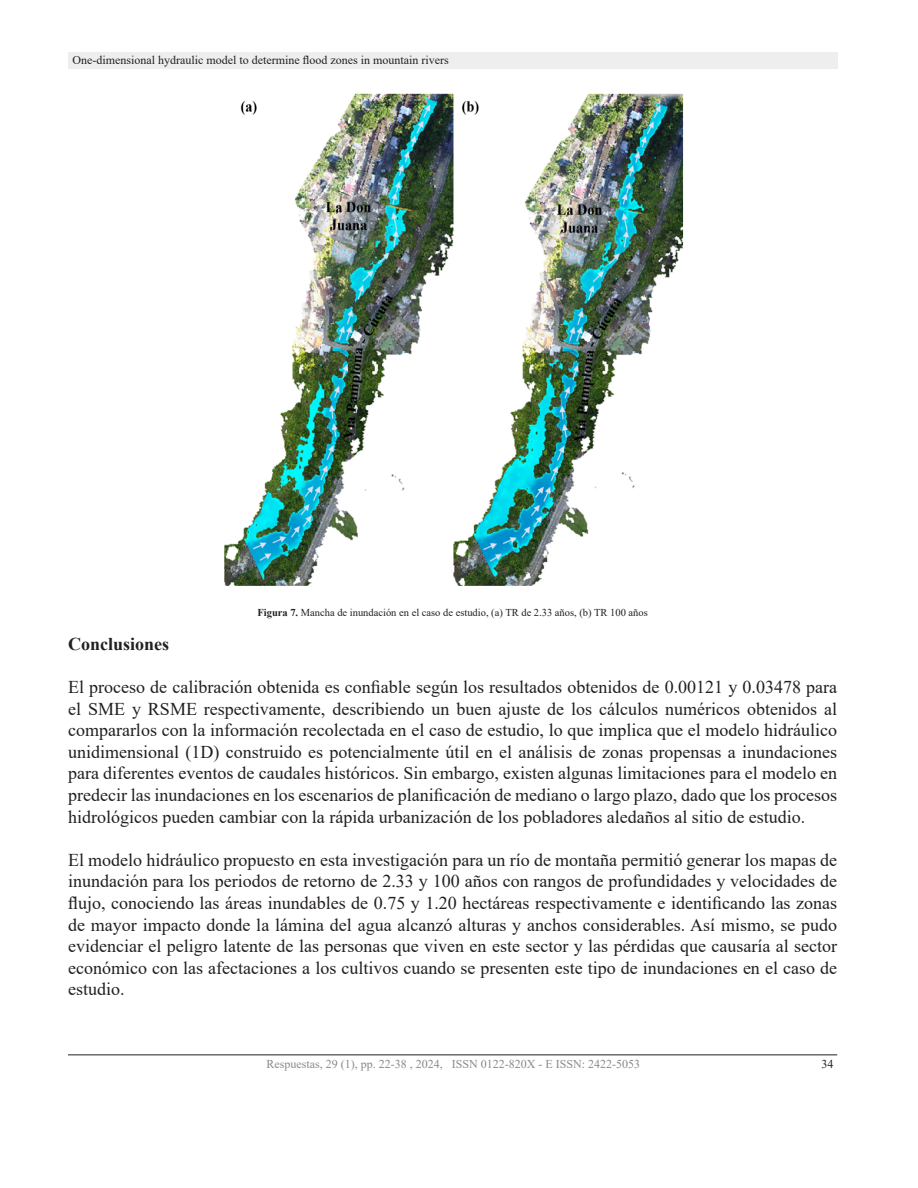
<style>
.page{position:relative;width:918px;height:1188px;background:#fff}
.page>*{position:absolute;margin:0;border:0;box-sizing:border-box;transform-origin:0 0}
.Cuerpo_de_texto{font:18px/21.6px "Times New Roman";color:#231f20;text-align:justify}
.Cuerpo_de_texto-2{font:700 18px "Times New Roman";color:#231f20}
.t1{font:12px "Times New Roman";color:#231f20}
.t2{font:12px "Times New Roman";color:#868a8b}
.Cuerpo_de_texto-3{font:10.5px "Times New Roman";color:#231f20}
.s1{font-weight:700}
</style>
<div class="page">
<div style="left:68px;top:52px;width:769px;height:17px;background:#eeeeef"></div>
<hr style="left:68px;top:1054px;width:769px;height:1px;background:#231f20">
<img style="left:224px;top:93px;width:460px;height:493px">
<p class="t1" style="left:73px;top:51px;width:378px">One-dimensional hydraulic model to determine flood zones in mountain rivers</p>
<p class="Cuerpo_de_texto-3" style="left:257px;top:605px;width:392px"><span class="s1">Figura 7.</span> Mancha de inundación en el caso de estudio, (a) TR de 2.33 años, (b) TR 100 años</p>
<p class="Cuerpo_de_texto-2" style="left:68px;top:631px;width:103px">Conclusiones</p>
<p class="Cuerpo_de_texto" style="left:68px;top:676px;width:771px">El proceso de calibración obtenida es confiable según los resultados obtenidos de 0.00121 y 0.03478 para el SME y RSME respectivamente, describiendo un buen ajuste de los cálculos numéricos obtenidos al compararlos con la información recolectada en el caso de estudio, lo que implica que el modelo hidráulico unidimensional (1D) construido es potencialmente útil en el análisis de zonas propensas a inundaciones para diferentes eventos de caudales históricos. Sin embargo, existen algunas limitaciones para el modelo en predecir las inundaciones en los escenarios de planificación de mediano o largo plazo, dado que los procesos hidrológicos pueden cambiar con la rápida urbanización de los pobladores aledaños al sitio de estudio.</p>
<p class="Cuerpo_de_texto" style="left:68px;top:848px;width:771px">El modelo hidráulico propuesto en esta investigación para un río de montaña permitió generar los mapas de inundación para los periodos de retorno de 2.33 y 100 años con rangos de profundidades y velocidades de flujo, conociendo las áreas inundables de 0.75 y 1.20 hectáreas respectivamente e identificando las zonas de mayor impacto donde la lámina del agua alcanzó alturas y anchos considerables. Así mismo, se pudo evidenciar el peligro latente de las personas que viven en este sector y las pérdidas que causaría al sector económico con las afectaciones a los cultivos cuando se presenten este tipo de inundaciones en el caso de estudio.</p>
<p class="t2" style="left:266px;top:1056px;width:375px">Respuestas, 29 (1), pp. 22-38 , 2024, ISSN 0122-820X - E ISSN: 2422-5053</p>
<p class="t1" style="left:821px;top:1056px;width:13px">34</p>
</div>
